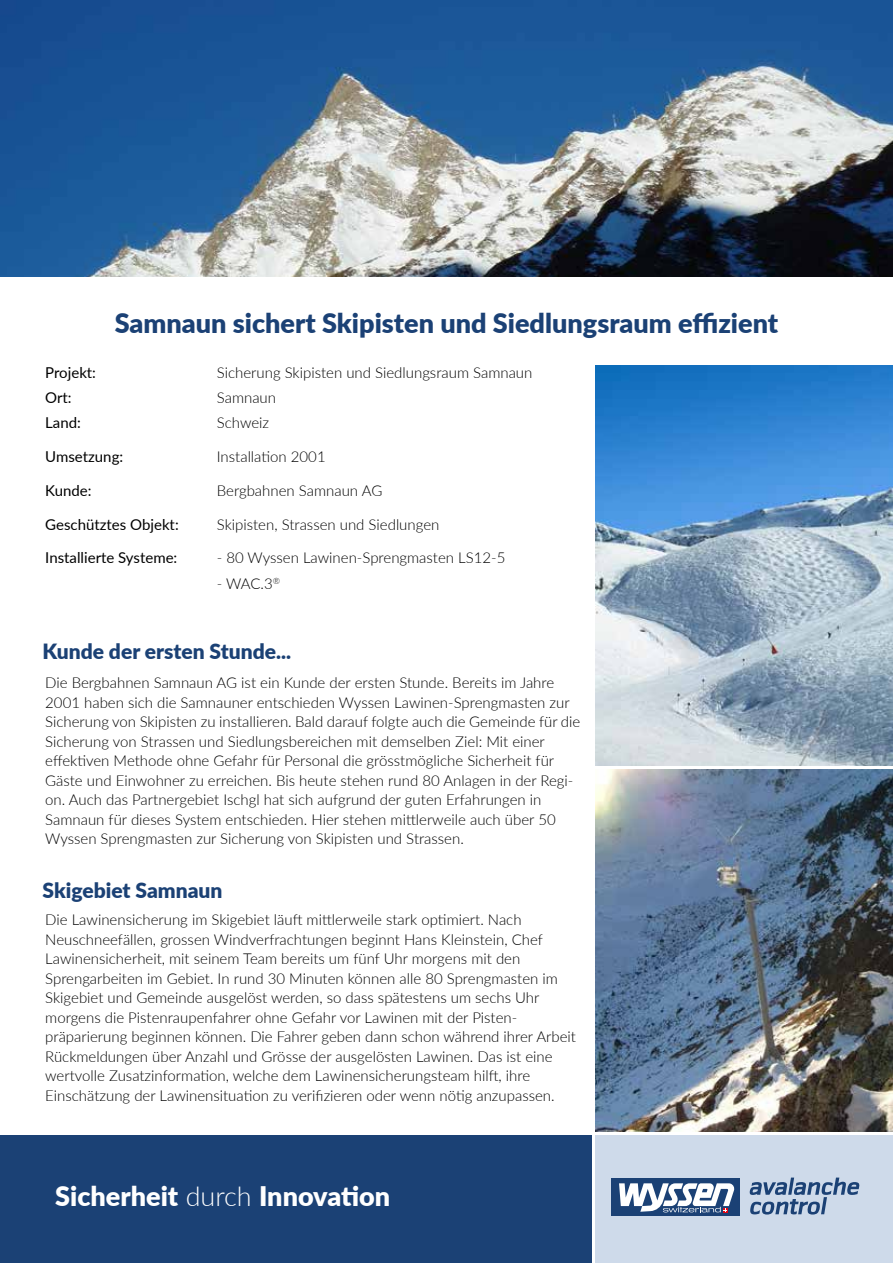
<style>
.page{position:relative;width:893px;height:1263px;background:#fff}
.page>*{position:absolute;margin:0;border:0;box-sizing:border-box;transform-origin:0 0}
.t1{font:900 27px "Lato";color:#1b4175}
.t2{font:900 27px "Lato";color:#fff}
.t3{font:900 21px "Lato";color:#1b4175}
.t4{font:300 15px/19.5px "Lato";color:#000}
.t5{font:15px/25.2px "Lato";color:#000}
.s1{font-weight:300}
</style>
<div class="page">
<div style="left:0;top:1135px;width:591px;height:128px;background:#1b4175"></div>
<div style="left:595px;top:1135px;width:298px;height:128px;background:#cedaea"></div>
<div style="left:612px;top:1178px;width:128px;height:37px;background:#1b4175"></div>
<svg style="left:750px;top:1177px;width:109px;height:37px"></svg>
<svg style="left:619px;top:1183px;width:116px;height:29px"></svg>
<img style="left:595px;top:366px;width:298px;height:399px">
<img style="left:595px;top:769px;width:298px;height:362px">
<img style="left:0;top:0;width:893px;height:276px">
<h1 class="t1" style="left:115px;top:303px;width:665px">Samnaun sichert Skipisten und Siedlungsraum effizient</h1>
<p class="t5" style="left:45px;top:359px;width:52px">Projekt:<br>Ort:<br>Land:</p>
<p class="t5" style="left:45px;top:443px;width:79px">Umsetzung:</p>
<p class="t5" style="left:45px;top:477px;width:48px">Kunde:</p>
<p class="t5" style="left:45px;top:511px;width:135px">Geschütztes Objekt:</p>
<p class="t5" style="left:45px;top:545px;width:134px">Installierte Systeme:</p>
<p class="t4" style="left:217px;top:359px;width:317px;line-height:25.2px">Sicherung Skipisten und Siedlungsraum Samnaun<br>Samnaun<br>Schweiz</p>
<p class="t4" style="left:217px;top:446px;width:110px">Installation 2001</p>
<p class="t4" style="left:217px;top:480px;width:167px">Bergbahnen Samnaun AG</p>
<p class="t4" style="left:217px;top:514px;width:224px">Skipisten, Strassen und Siedlungen</p>
<p class="t4" style="left:217px;top:548px;width:290px">- 80 Wyssen Lawinen-Sprengmasten LS12-5</p>
<p class="t4" style="left:217px;top:573px;width:65px">- WAC.3<sup>®</sup></p>
<h2 class="t3" style="left:43px;top:635px;width:250px">Kunde der ersten Stunde...</h2>
<p class="t4" style="left:45px;top:672px;width:537px">Die Bergbahnen Samnaun AG ist ein Kunde der ersten Stunde. Bereits im Jahre 2001 haben sich die Samnauner entschieden Wyssen Lawinen-Sprengmasten zur Sicherung von Skipisten zu installieren. Bald darauf folgte auch die Gemeinde für die Sicherung von Strassen und Siedlungsbereichen mit demselben Ziel: Mit einer effektiven Methode ohne Gefahr für Personal die grösstmögliche Sicherheit für Gäste und Einwohner zu erreichen. Bis heute stehen rund 80 Anlagen in der Regi&shy;on. Auch das Partnergebiet Ischgl hat sich aufgrund der guten Erfahrungen in Samnaun für dieses System entschieden. Hier stehen mittlerweile auch über 50<br>Wyssen Sprengmasten zur Sicherung von Skipisten und Strassen.</p>
<h2 class="t3" style="left:43px;top:875px;width:181px">Skigebiet Samnaun</h2>
<p class="t4" style="left:45px;top:909px;width:532px">Die Lawinensicherung im Skigebiet läuft mittlerweile stark optimiert. Nach Neuschneefällen, grossen Windverfrachtungen beginnt Hans Kleinstein, Chef Lawinensicherheit, mit seinem Team bereits um fünf Uhr morgens mit den Sprengarbeiten im Gebiet. In rund 30 Minuten können alle 80 Sprengmasten im Skigebiet und Gemeinde ausgelöst werden, so dass spätestens um sechs Uhr morgens die Pistenraupenfahrer ohne Gefahr vor Lawinen mit der Pisten&shy;präparierung beginnen können. Die Fahrer geben dann schon während ihrer Arbeit Rückmeldungen über Anzahl und Grösse der ausgelösten Lawinen. Das ist eine wertvolle Zusatzinformation, welche dem Lawinensicherungsteam hilft, ihre Einschätzung der Lawinensituation zu verifizieren oder wenn nötig anzupassen.</p>
<h1 class="t2" style="left:55px;top:1175px;width:337px">Sicherheit <span class="s1">durch</span> Innovation</h1>
</div>
